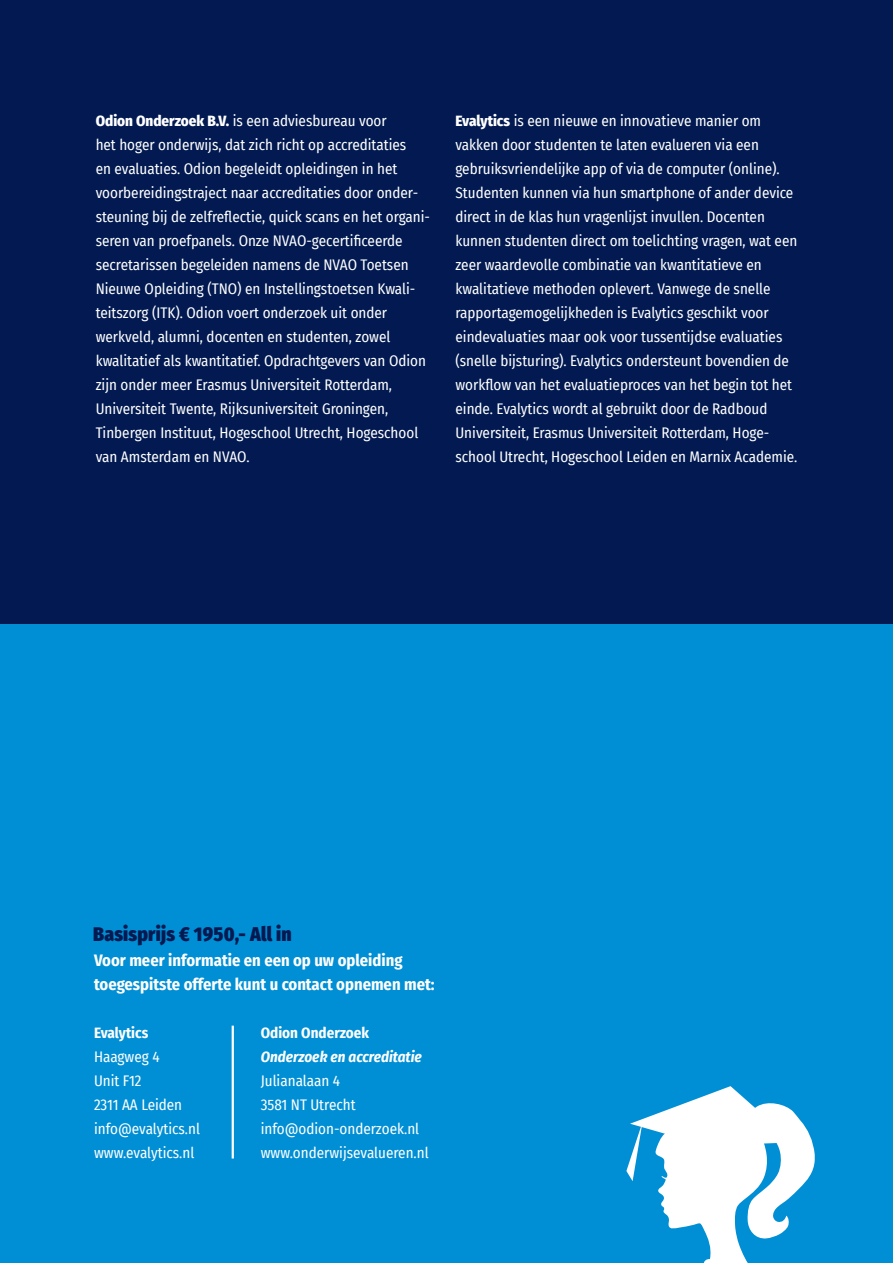
<style>
.page{position:relative;width:893px;height:1263px;background:#008fd5}
.page>*{position:absolute;margin:0;border:0;box-sizing:border-box;transform-origin:0 0}
.t1{font:900 19.5px "Fira Sans Condensed";letter-spacing:.01em;color:#021a51}
.t2{font:700 16.5px/24px "Fira Sans Condensed";color:#fff}
.t3{font:15px/24px "Fira Sans Condensed";color:#fff}
.t4{font:700 15px "Fira Sans Condensed";color:#fff}
.t5{font:italic 700 15px "Fira Sans Condensed";color:#fff}
.s1{font-weight:800}
</style>
<div class="page">
<div style="left:0;top:0;width:893px;height:624px;background:#021a51"></div>
<hr style="left:232px;top:1026px;width:2px;height:132px;background:#fff">
<svg style="left:626px;top:1086px;width:189px;height:177px"></svg>
<p class="t3" style="left:96px;top:108px;width:336px"><span class="s1">Odion Onderzoek B.V.</span> is een adviesbureau voor<br>het hoger onderwijs, dat zich richt op accreditaties<br>en evaluaties. Odion begeleidt opleidingen in het voorbereidingstraject naar accreditaties door onder&shy;steuning bij de zelfreflectie, quick scans en het organi&shy;seren van proefpanels. Onze NVAO-gecertificeerde secretarissen begeleiden namens de NVAO Toetsen Nieuwe Opleiding (TNO) en Instellingstoetsen Kwali&shy;teitszorg (ITK). Odion voert onderzoek uit onder werkveld, alumni, docenten en studenten, zowel kwalitatief als kwantitatief. Opdrachtgevers van Odion zijn onder meer Erasmus Universiteit Rotterdam, Universiteit Twente, Rijksuniversiteit Groningen, Tinbergen Instituut, Hogeschool Utrecht, Hogeschool van Amsterdam en NVAO.</p>
<p class="t3" style="left:455px;top:108px;width:343px"><span class="s1">Evalytics</span> is een nieuwe en innovatieve manier om vakken door studenten te laten evalueren via een gebruiksvriendelijke app of via de computer (online).<br>Studenten kunnen via hun smartphone of ander device direct in de klas hun vragenlijst invullen. Docenten kunnen studenten direct om toelichting vragen, wat een zeer waardevolle combinatie van kwantitatieve en kwalitatieve methoden oplevert. Vanwege de snelle rapportagemogelijkheden is Evalytics geschikt voor eindevaluaties maar ook voor tussentijdse evaluaties (snelle bijsturing). Evalytics ondersteunt bovendien de workflow van het evaluatieproces van het begin tot het einde. Evalytics wordt al gebruikt door de Radboud Universiteit, Erasmus Universiteit Rotterdam, Hoge&shy;school Utrecht, Hogeschool Leiden en Marnix Academie.</p>
<p class="t1" style="left:93px;top:916px;width:200px">Basisprijs € 1950,- All in</p>
<p class="t2" style="left:94px;top:947px;width:342px">Voor meer informatie en een op uw opleiding toegespitste offerte kunt u contact opnemen met:</p>
<p class="t4" style="left:94px;top:1020px;width:56px">Evalytics</p>
<p class="t3" style="left:94px;top:1044px;width:67px">Haagweg 4</p>
<p class="t3" style="left:94px;top:1068px;width:49px">Unit F12</p>
<p class="t3" style="left:94px;top:1092px;width:90px">2311 AA Leiden</p>
<p class="t3" style="left:94px;top:1116px;width:107px">info@evalytics.nl</p>
<p class="t3" style="left:94px;top:1140px;width:102px">www.evalytics.nl</p>
<p class="t4" style="left:261px;top:1020px;width:110px">Odion Onderzoek</p>
<p class="t5" style="left:261px;top:1044px;width:163px">Onderzoek en accreditatie</p>
<p class="t3" style="left:261px;top:1068px;width:81px">Julianalaan 4</p>
<p class="t3" style="left:261px;top:1092px;width:96px">3581 NT Utrecht</p>
<p class="t3" style="left:261px;top:1116px;width:160px">info@odion-onderzoek.nl</p>
<p class="t3" style="left:261px;top:1140px;width:169px">www.onderwijsevalueren.nl</p>
</div>
